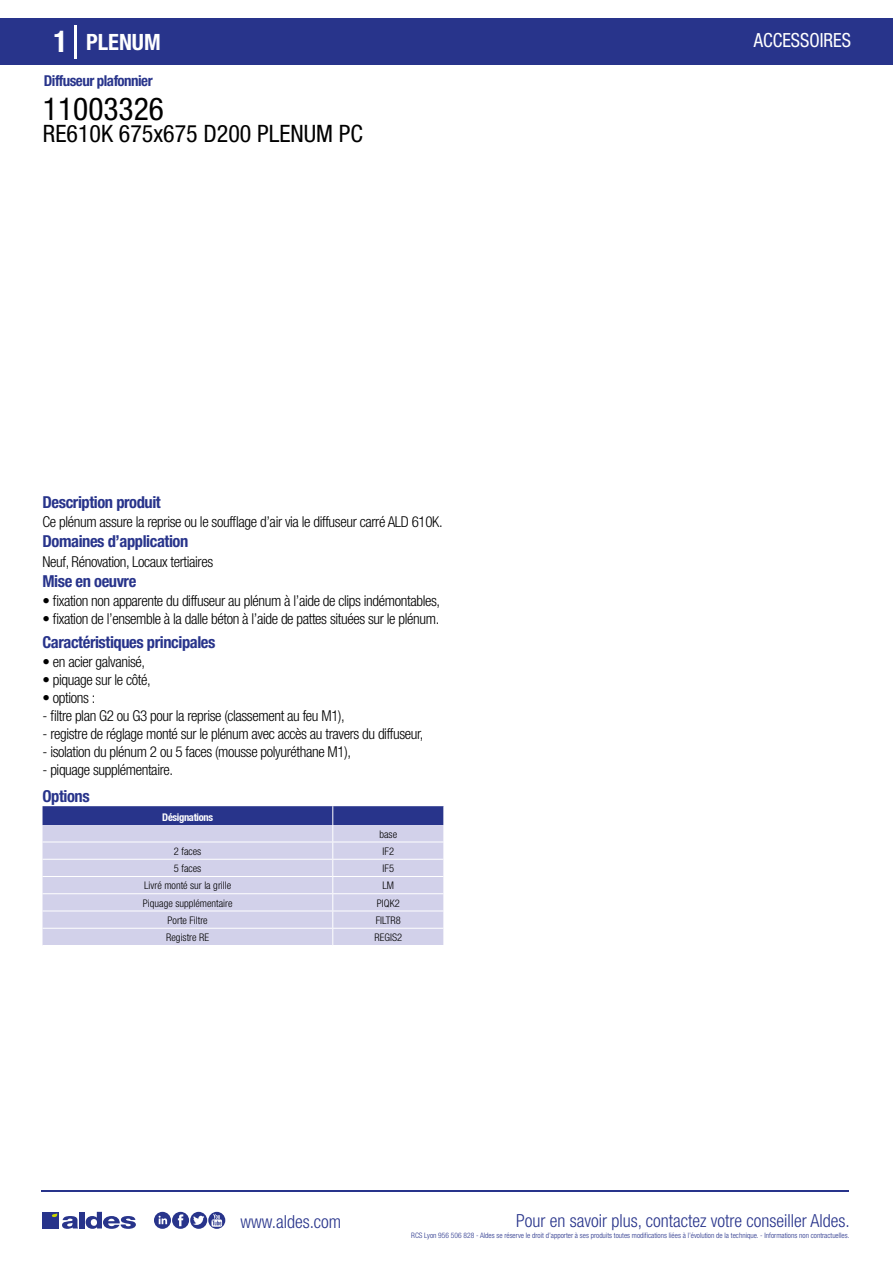
<style>
.page{position:relative;width:893px;height:1263px;background:#fff}
.page>*{position:absolute;margin:0;border:0;box-sizing:border-box;transform-origin:0 0}
.t1{font:condensed 31.5px "Helvetica Neue LT Std";color:#000}
.t2{font:condensed 24px "Helvetica Neue LT Std";color:#000}
.t3{font:700 condensed 22.5px "Helvetica Neue LT Std";color:#fff}
.t4{font:condensed 19.5px "Helvetica Neue LT Std";color:#fff;scale:.95 1}
.t5{font:300 condensed 18px "Helvetica Neue";color:#28348b}
.t6{font:700 condensed 16.5px "Helvetica Neue LT Std";letter-spacing:-.025em;color:#28348b}
.t7{font:300 condensed 15px "Helvetica Neue LT Std";letter-spacing:-.025em;color:#000}
.t8{font:700 condensed 15px "Helvetica Neue LT Std";letter-spacing:-.035em;color:#28348b}
.t9{font:300 condensed 10.5px "Helvetica Neue";color:#000}
.t10{font:700 condensed 10.5px "Helvetica Neue";letter-spacing:-.03em;color:#fff}
.t11{font:300 condensed 7.5px "Helvetica Neue";color:#28348b}
.s1{font-size:30px}
</style>
<div class="page">
<div style="left:0;top:18px;width:893px;height:46px;background:#28348b"></div>
<hr style="left:74px;top:25px;width:2px;height:33px;background:#fff">
<svg style="left:43px;top:806px;width:401px;height:139px;background:#bdbede"></svg>
<hr style="left:41px;top:1190px;width:808px;height:1px;background:#28348b">
<svg style="left:154px;top:1212px;width:71px;height:17px"></svg>
<div style="left:42px;top:1212px;width:17px;height:16px;background:#28348b"></div>
<div style="left:79px;top:1212px;width:5px;height:16px;background:#28348b"></div>
<svg style="left:86px;top:1212px;width:50px;height:17px"></svg>
<svg style="left:52px;top:1213px;width:26px;height:16px"></svg>
<h3 class="t3" style="left:54px;top:28px;width:109px"><span class="s1">1</span> PLENUM</h3>
<h3 class="t4" style="left:754px;top:29px;width:104px">ACCESSOIRES</h3>
<p class="t8" style="left:44px;top:71px;width:110px">Diffuseur plafonnier</p>
<h1 class="t1" style="left:43px;top:91px;width:122px">11003326</h1>
<h2 class="t2" style="left:43px;top:120px;width:321px">RE610K 675x675 D200 PLENUM PC</h2>
<p class="t6" style="left:43px;top:492px;width:120px">Description produit</p>
<p class="t6" style="left:43px;top:531px;width:147px">Domaines d’application</p>
<p class="t6" style="left:43px;top:571px;width:95px">Mise en oeuvre</p>
<p class="t7" style="left:43px;top:513px;width:402px">Ce plénum assure la reprise ou le soufflage d’air via le diffuseur carré ALD 610K.</p>
<p class="t7" style="left:43px;top:553px;width:172px">Neuf, Rénovation, Locaux tertiaires</p>
<p class="t7" style="left:43px;top:592px;width:399px">• fixation non apparente du diffuseur au plénum à l’aide de clips indémontables,</p>
<p class="t7" style="left:43px;top:610px;width:398px">• fixation de l’ensemble à la dalle béton à l’aide de pattes situées sur le plénum.</p>
<p class="t6" style="left:43px;top:632px;width:174px">Caractéristiques principales</p>
<p class="t7" style="left:43px;top:653px;width:104px">• en acier galvanisé,</p>
<p class="t7" style="left:43px;top:671px;width:110px">• piquage sur le côté,</p>
<p class="t7" style="left:43px;top:689px;width:54px">• options :</p>
<p class="t7" style="left:43px;top:707px;width:304px">- filtre plan G2 ou G3 pour la reprise (classement au feu M1),</p>
<p class="t7" style="left:43px;top:725px;width:382px">- registre de réglage monté sur le plénum avec accès au travers du diffuseur,</p>
<p class="t7" style="left:43px;top:743px;width:310px">- isolation du plénum 2 ou 5 faces (mousse polyuréthane M1),</p>
<p class="t7" style="left:43px;top:761px;width:132px">- piquage supplémentaire.</p>
<p class="t6" style="left:43px;top:786px;width:49px">Options</p>
<p class="t10" style="left:162px;top:811px;width:52px">Désignations</p>
<p class="t9" style="left:379px;top:828px;width:19px">base</p>
<p class="t9" style="left:174px;top:845px;width:29px">2 faces</p>
<p class="t9" style="left:383px;top:845px;width:13px">IF2</p>
<p class="t9" style="left:174px;top:862px;width:29px">5 faces</p>
<p class="t9" style="left:383px;top:862px;width:13px">IF5</p>
<p class="t9" style="left:144px;top:879px;width:89px">Livré monté sur la grille</p>
<p class="t9" style="left:382px;top:879px;width:13px">LM</p>
<p class="t9" style="left:143px;top:897px;width:91px">Piquage supplémentaire</p>
<p class="t9" style="left:377px;top:897px;width:24px">PIQK2</p>
<p class="t9" style="left:168px;top:914px;width:42px">Porte Filtre</p>
<p class="t9" style="left:376px;top:914px;width:27px">FILTR8</p>
<p class="t9" style="left:166px;top:931px;width:44px">Registre RE</p>
<p class="t9" style="left:375px;top:931px;width:29px">REGIS2</p>
<p class="t5" style="left:240px;top:1211px;width:102px">www.aldes.com</p>
<p class="t5" style="left:516px;top:1211px;width:335px">Pour en savoir plus, contactez votre conseiller Aldes.</p>
<p class="t11" style="left:411px;top:1230px;width:440px">RCS Lyon 956 506 828 - Aldes se réserve le droit d’apporter à ses produits toutes modifications liées à l’évolution de la technique. - Informations non contractuelles.</p>
</div>
